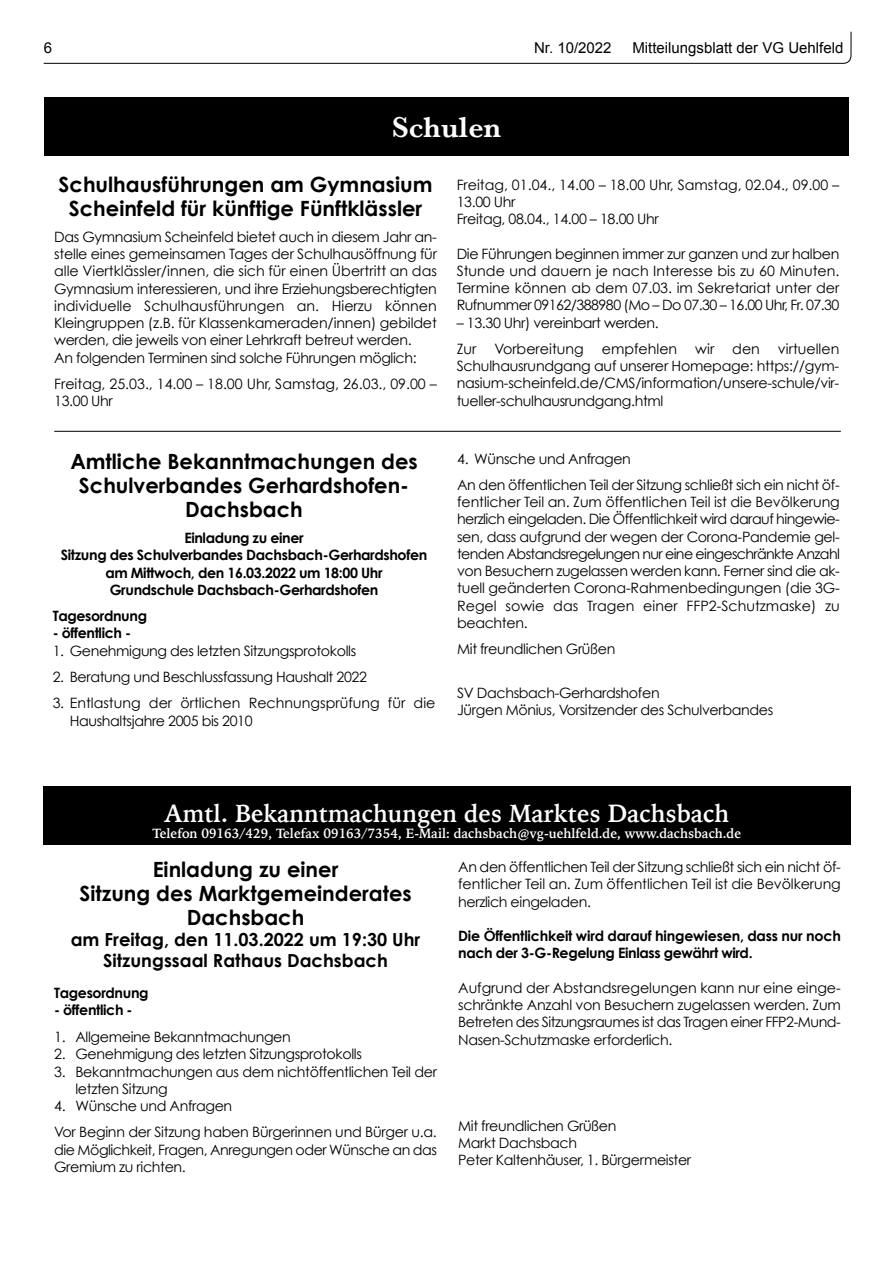
<style>
.page{position:relative;width:893px;height:1263px;background:#fff}
.page>*{position:absolute;margin:0;border:0;box-sizing:border-box;transform-origin:0 0}
.t1{font:600 30px "Baskerville";color:#fff}
.t2{font:700 24.75px "Iowan Old Style";color:#fff;scale:.95 1}
.t3{font:700 21px/24px "Century Gothic";color:#000;text-align:center}
.t4{font:700 18px/21px "Century Gothic";color:#000;text-align:center}
.t5{font:15px "Arial";color:#000}
.t6{font:14.25px/17.2px "Century Gothic";letter-spacing:-.025em;color:#000}
.t7{font:700 14.25px/17.2px "Century Gothic";letter-spacing:-.025em;color:#000}
.t8{font:14.25px/17.2px "Century Gothic";color:#000}
.t9{font:700 13.5px "Iowan Old Style";color:#fff;scale:.95 1}
</style>
<div class="page">
<svg style="left:43px;top:31px;width:809px;height:33px"></svg>
<div style="left:43px;top:786px;width:808px;height:59px;background:#000"></div>
<hr style="left:54px;top:431px;width:787px;height:1px;background:#000">
<div style="left:44px;top:98px;width:805px;height:58px;background:#000"></div>
<p class="t5" style="left:44px;top:42px;width:10px">6</p>
<p class="t5" style="left:534px;top:42px;width:79px">Nr. 10/2022</p>
<p class="t5" style="left:632px;top:42px;width:212px">Mitteilungsblatt der VG Uehlfeld</p>
<h1 class="t1" style="left:392px;top:109px;width:111px">Schulen</h1>
<h3 class="t3" style="left:59px;top:174px;width:375px">Schulhausführungen am Gymnasium<br>Scheinfeld für künftige Fünftklässler</h3>
<p class="t6" style="left:54px;top:229px;width:384px">Das Gymnasium Scheinfeld bietet auch in diesem Jahr an&shy;stelle eines gemeinsamen Tages der Schulhausöffnung für alle Viertklässler/innen, die sich für einen Übertritt an das Gymnasium interessieren, und ihre Erziehungsberechtigten individuelle Schulhausführungen an. Hierzu können Kleingruppen (z.B. für Klassenkameraden/innen) gebildet werden, die jeweils von einer Lehrkraft betreut werden.<br>An folgenden Terminen sind solche Führungen möglich:</p>
<p class="t8" style="left:54px;top:376px;width:384px">Freitag, 25.03., 14.00 – 18.00 Uhr, Samstag, 26.03., 09.00 –<br>13.00 Uhr</p>
<h3 class="t3" style="left:70px;top:451px;width:349px">Amtliche Bekanntmachungen des<br>Schulverbandes Gerhardshofen-<br>Dachsbach</h3>
<p class="t7" style="left:61px;top:531px;width:368px;text-align:center">Einladung zu einer<br>Sitzung des Schulverbandes Dachsbach-Gerhardshofen am Mittwoch, den 16.03.2022 um 18:00 Uhr<br>Grundschule Dachsbach-Gerhardshofen</p>
<p class="t7" style="left:53px;top:609px;width:96px">Tagesordnung</p>
<p class="t7" style="left:53px;top:626px;width:80px">- öffentlich -</p>
<p class="t6" style="left:53px;top:643px;width:305px">1. Genehmigung des letzten Sitzungsprotokolls</p>
<p class="t6" style="left:53px;top:669px;width:316px">2. Beratung und Beschlussfassung Haushalt 2022</p>
<p class="t8" style="left:70px;top:695px;width:367px;text-indent:-17px">3. Entlastung der örtlichen Rechnungsprüfung für die<br>Haushaltsjahre 2005 bis 2010</p>
<p class="t8" style="left:457px;top:177px;width:384px">Freitag, 01.04., 14.00 – 18.00 Uhr, Samstag, 02.04., 09.00 –<br>13.00 Uhr<br>Freitag, 08.04., 14.00 – 18.00 Uhr</p>
<p class="t6" style="left:457px;top:246px;width:384px;text-align:justify">Die Führungen beginnen immer zur ganzen und zur halben Stunde und dauern je nach Interesse bis zu 60 Minuten.<br>Termine können ab dem 07.03. im Sekretariat unter der Rufnummer 09162/388980 (Mo – Do 07.30 – 16.00 Uhr, Fr. 07.30</p>
<p class="t6" style="left:457px;top:310px;width:204px;line-height:26.2px">– 13.30 Uhr) vereinbart werden.<br>Zur</p>
<p class="t6" style="left:457px;top:341px;width:384px;text-align:justify;text-indent:321px">virtuellen Schulhausrundgang auf unserer Homepage: https://gym&shy;nasium-scheinfeld.de/CMS/information/unsere-schule/vir&shy;tueller-schulhausrundgang.html</p>
<p class="t8" style="left:494px;top:341px;width:91px">Vorbereitung</p>
<p class="t8" style="left:602px;top:341px;width:77px">empfehlen</p>
<p class="t6" style="left:695px;top:341px;width:20px">wir</p>
<p class="t6" style="left:732px;top:341px;width:29px">den</p>
<p class="t6" style="left:457px;top:446px;width:384px;line-height:26.2px">4. Wünsche und Anfragen<br>An den öffentlichen Teil der Sitzung schließt sich ein nicht öf-</p>
<p class="t6" style="left:457px;top:494px;width:384px;text-align:justify">fentlicher Teil an. Zum öffentlichen Teil ist die Bevölkerung herzlich eingeladen. Die Öffentlichkeit wird darauf hingewie&shy;sen, dass aufgrund der wegen der Corona-Pandemie gel&shy;tenden Abstandsregelungen nur eine eingeschränkte Anzahl von Besuchern zugelassen werden kann. Ferner sind die ak&shy;tuell geänderten Corona-Rahmenbedingungen (die 3G-Regel sowie das Tragen einer FFP2-Schutzmaske) zu beachten.</p>
<p class="t6" style="left:457px;top:641px;width:160px">Mit freundlichen Grüßen</p>
<p class="t6" style="left:457px;top:685px;width:318px">SV Dachsbach-Gerhardshofen<br>Jürgen Mönius, Vorsitzender des Schulverbandes</p>
<h2 class="t2" style="left:165px;top:803px;width:596px">Amtl. Bekanntmachungen des Marktes Dachsbach</h2>
<p class="t9" style="left:153px;top:828px;width:621px">Telefon 09163/429, Telefax 09163/7354, E-Mail: dachsbach@vg-uehlfeld.de, www.dachsbach.de</p>
<h3 class="t3" style="left:79px;top:859px;width:334px">Einladung zu einer<br>Sitzung des Marktgemeinderates<br>Dachsbach</h3>
<p class="t4" style="left:71px;top:930px;width:351px">am Freitag, den 11.03.2022 um 19:30 Uhr<br>Sitzungssaal Rathaus Dachsbach</p>
<p class="t7" style="left:54px;top:985px;width:96px">Tagesordnung</p>
<p class="t7" style="left:54px;top:1002px;width:80px">- öffentlich -</p>
<p class="t6" style="left:54px;top:1029px;width:238px">1. Allgemeine Bekanntmachungen</p>
<p class="t6" style="left:54px;top:1047px;width:309px">2. Genehmigung des letzten Sitzungsprotokolls</p>
<p class="t6" style="left:75px;top:1064px;width:363px;text-indent:-21px">3. Bekanntmachungen aus dem nichtöffentlichen Teil der letzten Sitzung</p>
<p class="t6" style="left:54px;top:1094px;width:384px;line-height:26.2px">4. Wünsche und Anfragen<br>Vor Beginn der Sitzung haben Bürgerinnen und Bürger u.a.</p>
<p class="t6" style="left:54px;top:1142px;width:384px">die Möglichkeit, Fragen, Anregungen oder Wünsche an das<br>Gremium zu richten.</p>
<p class="t6" style="left:458px;top:859px;width:384px;text-align:justify">An den öffentlichen Teil der Sitzung schließt sich ein nicht öf&shy;fentlicher Teil an. Zum öffentlichen Teil ist die Bevölkerung herzlich eingeladen.</p>
<p class="t7" style="left:458px;top:928px;width:384px">Die Öffentlichkeit wird darauf hingewiesen, dass nur noch nach der 3-G-Regelung Einlass gewährt wird.</p>
<p class="t6" style="left:458px;top:980px;width:384px;text-align:justify">Aufgrund der Abstandsregelungen kann nur eine einge&shy;schränkte Anzahl von Besuchern zugelassen werden. Zum Betreten des Sitzungsraumes ist das Tragen einer FFP2-Mund-Nasen-Schutzmaske erforderlich.</p>
<p class="t6" style="left:458px;top:1118px;width:235px">Mit freundlichen Grüßen<br>Markt Dachsbach<br>Peter Kaltenhäuser, 1. Bürgermeister</p>
</div>
